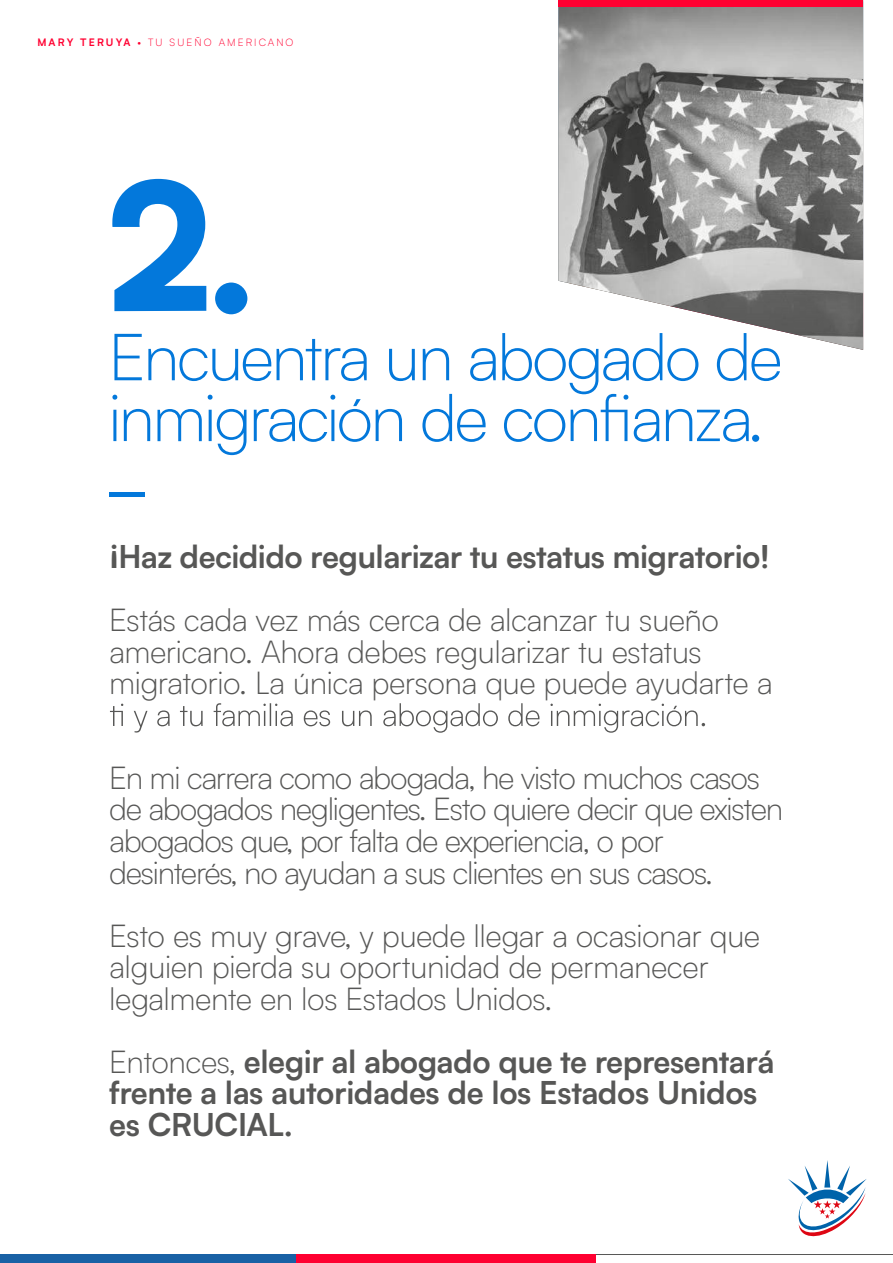
<style>
.page{position:relative;width:893px;height:1263px;background:#fff}
.page>*{position:absolute;margin:0;border:0;box-sizing:border-box;transform-origin:0 0}
.t1{font:900 175.35px "Folito";color:#0378db}
.t2{font:300 65.4px/60.8px "Folito";letter-spacing:-.04em;color:#0378db}
.t3{font:300 31.5px/31.5px "Folito";letter-spacing:-.02em;color:#575756}
.t4{font:300 31.5px/31.5px "Folito";letter-spacing:-.04em;color:#575756}
.t5{font:700 31.5px/31.5px "Folito";letter-spacing:-.015em;color:#575756}
.t6{font:300 10.35px "Folito";letter-spacing:.2em;color:#ff0031}
.s1{font-weight:700}
.s2{font-weight:300}
</style>
<div class="page">
<svg style="left:596px;top:1254px;width:297px;height:1px"></svg>
<div style="left:295px;top:1254px;width:301px;height:9px;background:#ff0031"></div>
<div style="left:0;top:1254px;width:295px;height:9px;background:#1961a5"></div>
<svg style="left:788px;top:1160px;width:79px;height:77px"></svg>
<svg style="left:110px;top:703px;width:595px;height:30px"></svg>
<div style="left:109px;top:492px;width:35px;height:5px;background:#0378db"></div>
<svg style="left:559px;top:6px;width:304px;height:344px;background:#9e9e9d"></svg>
<div style="left:558px;top:0;width:305px;height:6px;background:#ff0031"></div>
<p class="t6" style="left:37px;top:36px;width:258px"><span class="s1">MARY TERUYA</span> • TU SUEÑO AMERICANO</p>
<h1 class="t1" style="left:106px;top:111px;width:154px">2.</h1>
<h2 class="t2" style="left:109px;top:325px;width:675px">Encuentra un abogado de inmigración de confianza.</h2>
<p class="t5" style="left:109px;top:540px;width:662px">¡Haz decidido regularizar tu estatus migratorio!</p>
<p class="t3" style="left:109px;top:604px;width:665px">Estás cada vez más cerca de alcanzar tu sueño americano. Ahora debes regularizar tu estatus migratorio. La única persona que puede ayudarte a</p>
<p class="t4" style="left:109px;top:761px;width:675px">En mi carrera como abogada, he visto muchos casos de abogados negligentes. Esto quiere decir que existen abogados que, por falta de experiencia, o por desinterés, no ayudan a sus clientes en sus casos.</p>
<p class="t3" style="left:109px;top:919px;width:652px">Esto es muy grave, y puede llegar a ocasionar que alguien pierda su oportunidad de permanecer legalmente en los Estados Unidos.</p>
<p class="t5" style="left:109px;top:1044px;width:667px"><span class="s2">Entonces,</span> elegir al abogado que te representará frente a las autoridades de los Estados Unidos es CRUCIAL.</p>
</div>
